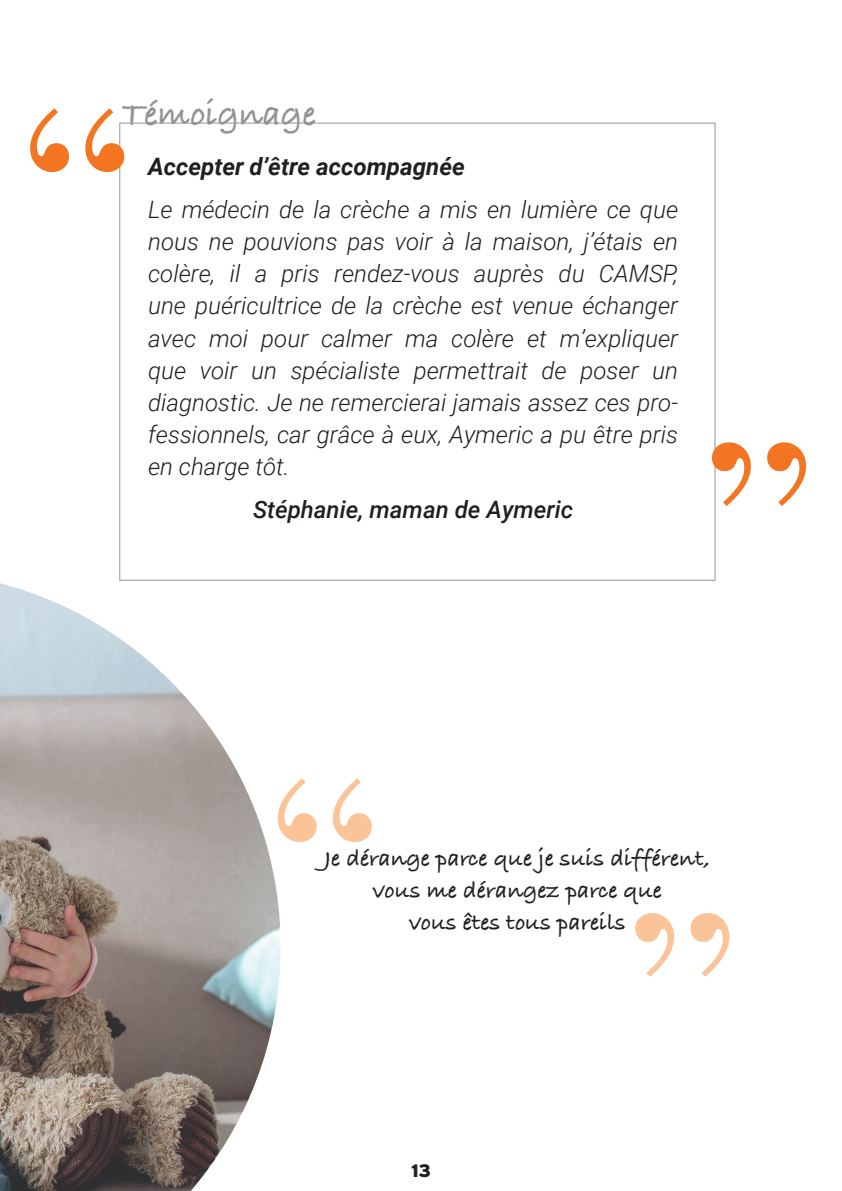
<style>
.page{position:relative;width:842px;height:1191px;background:#fff}
.page>*{position:absolute;margin:0;border:0;box-sizing:border-box;transform-origin:0 0}
.t1{font:240px "Bodoni";color:#f47521}
.t2{font:240px "Bodoni";color:#fbc398}
.t3{font:36px "Bradley Hand ITCTT Bold";color:#919396}
.t4{font:italic 300 24px/32px "Roboto";color:#231f20;text-align:justify}
.t5{font:24px/32px "Bradley Hand ITCTT Bold";color:#231f20;text-align:center}
.t6{font:italic 700 24px "Roboto";color:#231f20}
.t7{font:italic 500 24px "Roboto";color:#231f20}
.t8{font:900 18px "Interstate";color:#231f20}
</style>
<div class="page">
<img style="left:0;top:583px;width:281px;height:608px">
<div style="left:119px;top:123px;width:596px;height:458px;background:#fff;border:1px solid #939598"></div>
<p class="t3" style="left:122px;top:93px;width:195px">Témoignage</p>
<p class="t1" style="left:18px;top:47px;width:119px">“</p>
<p class="t6" style="left:148px;top:150px;width:318px">Accepter d’être accompagnée</p>
<p class="t4" style="left:148px;top:193px;width:531px">Le médecin de la crèche a mis en lumière ce que nous ne pouvions pas voir à la maison, j’étais en colère, il a pris rendez-vous auprès du CAMSP, une puéricultrice de la crèche est venue échanger avec moi pour calmer ma colère et m’expliquer que voir un spécialiste permettrait de poser un diagnostic. Je ne remercierai jamais assez ces pro&shy;fessionnels, car grâce à eux, Aymeric a pu être pris en charge tôt.</p>
<p class="t7" style="left:253px;top:492px;width:322px">Stéphanie, maman de Aymeric</p>
<p class="t1" style="left:700px;top:381px;width:119px">”</p>
<p class="t2" style="left:266px;top:717px;width:119px">“</p>
<p class="t5" style="left:325px;top:843px;width:387px">Je dérange parce que je suis différent, vous me dérangez parce que</p>
<p class="t5" style="left:409px;top:907px;width:218px">vous êtes tous pareils</p>
<p class="t2" style="left:623px;top:852px;width:119px">”</p>
<p class="t8" style="left:411px;top:1159px;width:21px">13</p>
</div>
